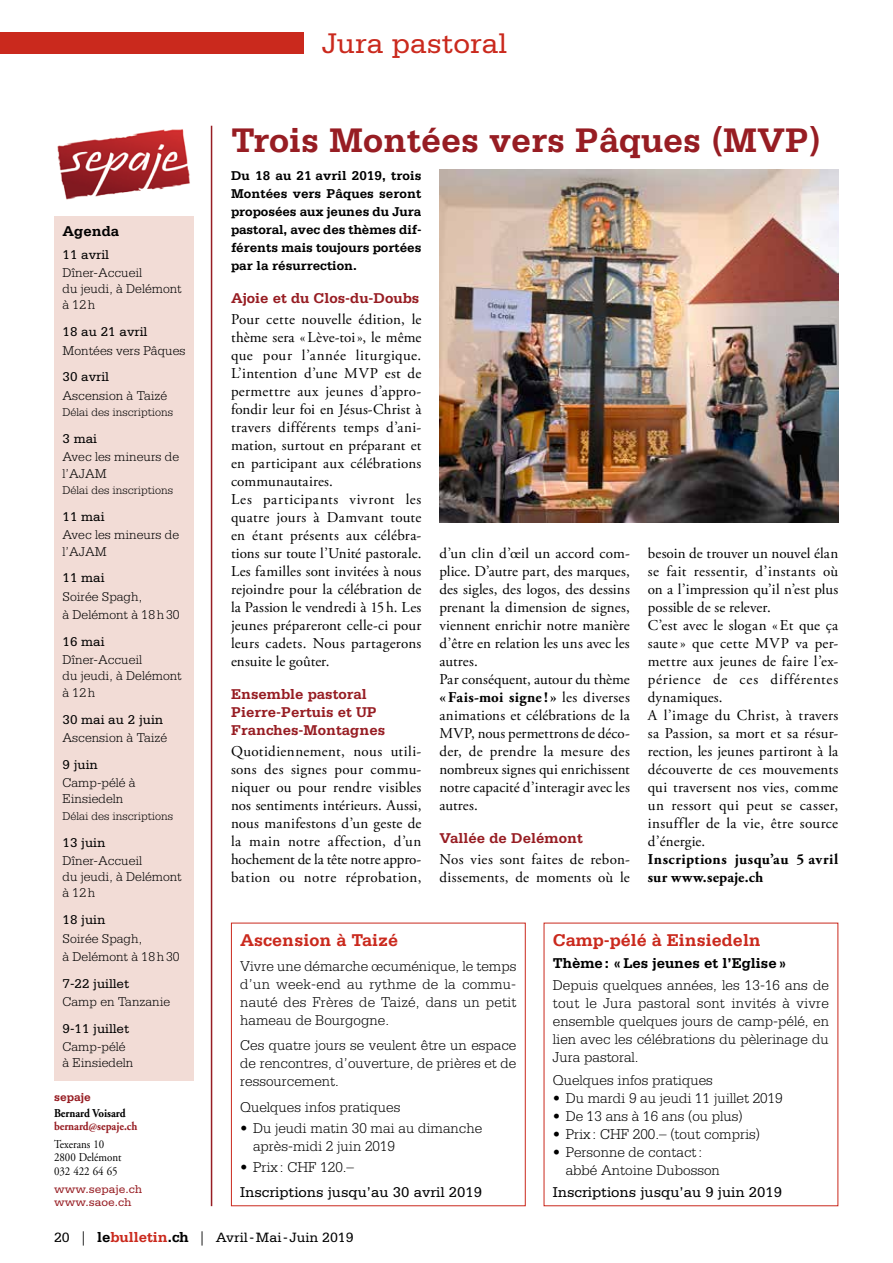
<style>
.page{position:relative;width:893px;height:1263px;background:#fff}
.page>*{position:absolute;margin:0;border:0;box-sizing:border-box;transform-origin:0 0}
.t1{font:700 36px "Serifa";color:#971d23}
.t2{font:30px "Serifa";color:#ca291d}
.t3{font:700 18px "Serifa";color:#ca291d}
.t4{font:15px/18px "Adobe Garamond Pro";letter-spacing:.015em;color:#000}
.t5{font:300 15px/18px "Serifa";color:#000;text-align:justify}
.t6{font:700 15px/18px "Serifa";color:#971d23}
.t7{font:15px "Serifa";color:#000}
.t8{font:700 15px/18px "Adobe Garamond Pro";letter-spacing:.03em;color:#000}
.t9{font:700 15px "Serifa";color:#000}
.t10{font:14.25px "Serifa";color:#000}
.t11{font:300 13.5px/16.2px "Serifa";color:#000}
.t12{font:700 13.5px/18px "Serifa";color:#000;text-align:justify}
.t13{font:13.5px "Serifa";color:#000}
.t14{font:300 12px "Serifa";color:#000}
.t15{font:12px/13.5px "Adobe Garamond Pro";color:#000;scale:.91 1}
.t16{font:12px/13.5px "Serifa";color:#971d23}
.t17{font:700 12px "Adobe Garamond Pro";color:#971d23;scale:.91 1}
.t18{font:700 12px "Adobe Garamond Pro";color:#000;scale:.91 1}
.t19{font:700 12px "Serifa";color:#971d23}
.s1{font-weight:700}
.s2{font-family:"Adobe Garamond Pro"}
.s3{font-weight:700;font-size:15px}
.s4{font-weight:700;font-size:15px;color:#ca291d}
</style>
<div class="page">
<div style="left:0;top:33px;width:304px;height:21px;background:#ca291d"></div>
<hr style="left:211px;top:126px;width:1px;height:1080px;background:#971d23">
<img style="left:57px;top:129px;width:133px;height:71px">
<div style="left:54px;top:216px;width:139px;height:864px;background:#f2dcd6"></div>
<div style="left:231px;top:923px;width:295px;height:283px;border:1px solid #ca291d"></div>
<img style="left:439px;top:169px;width:400px;height:353px">
<h2 class="t2" style="left:322px;top:27px;width:187px">Jura pastoral</h2>
<p class="t9" style="left:63px;top:222px;width:58px">Agenda</p>
<p class="t13" style="left:63px;top:247px;width:48px">11 avril</p>
<p class="t11" style="left:63px;top:264px;width:121px">Dîner-Accueil<br>du jeudi, à Delémont à 12h</p>
<p class="t13" style="left:63px;top:324px;width:86px">18 au 21 avril</p>
<p class="t11" style="left:63px;top:342px;width:124px">Montées vers Pâques</p>
<p class="t13" style="left:63px;top:370px;width:48px">30 avril</p>
<p class="t11" style="left:63px;top:387px;width:106px">Ascension à Taizé</p>
<p class="t14" style="left:63px;top:406px;width:112px">Délai des inscriptions</p>
<p class="t13" style="left:63px;top:431px;width:36px">3 mai</p>
<p class="t11" style="left:63px;top:449px;width:118px">Avec les mineurs de l’AJAM</p>
<p class="t14" style="left:63px;top:484px;width:112px">Délai des inscriptions</p>
<p class="t13" style="left:63px;top:509px;width:44px">11 mai</p>
<p class="t11" style="left:63px;top:527px;width:118px">Avec les mineurs de l’AJAM</p>
<p class="t13" style="left:63px;top:570px;width:44px">11 mai</p>
<p class="t11" style="left:63px;top:587px;width:119px;line-height:18.3px">Soirée Spagh,<br>à Delémont à 18h30</p>
<p class="t13" style="left:63px;top:634px;width:44px">16 mai</p>
<p class="t11" style="left:63px;top:652px;width:121px">Dîner-Accueil<br>du jeudi, à Delémont à 12h</p>
<p class="t13" style="left:63px;top:712px;width:102px">30 mai au 2 juin</p>
<p class="t11" style="left:63px;top:729px;width:106px">Ascension à Taizé</p>
<p class="t13" style="left:63px;top:757px;width:37px">9 juin</p>
<p class="t11" style="left:63px;top:774px;width:75px">Camp-pélé à<br>Einsiedeln</p>
<p class="t14" style="left:63px;top:809px;width:112px">Délai des inscriptions</p>
<p class="t13" style="left:63px;top:835px;width:44px">13 juin</p>
<p class="t11" style="left:63px;top:852px;width:121px">Dîner-Accueil<br>du jeudi, à Delémont à 12h</p>
<p class="t13" style="left:63px;top:912px;width:44px">18 juin</p>
<p class="t11" style="left:63px;top:929px;width:119px;line-height:18.3px">Soirée Spagh,<br>à Delémont à 18h30</p>
<p class="t13" style="left:63px;top:976px;width:68px">7-22 juillet</p>
<p class="t11" style="left:63px;top:993px;width:109px">Camp en Tanzanie</p>
<p class="t13" style="left:63px;top:1021px;width:68px">9-11 juillet</p>
<p class="t11" style="left:63px;top:1038px;width:72px">Camp-pélé à Einsiedeln</p>
<p class="t19" style="left:54px;top:1090px;width:38px">sepaje</p>
<p class="t18" style="left:54px;top:1106px;width:80px">Bernard Voisard</p>
<p class="t17" style="left:54px;top:1119px;width:93px">bernard@sepaje.ch</p>
<p class="t15" style="left:54px;top:1138px;width:76px">Texerans 10<br>2800 Delémont<br>032 422 64 65</p>
<p class="t16" style="left:54px;top:1182px;width:90px">www.sepaje.ch www.saoe.ch</p>
<h1 class="t1" style="left:231px;top:119px;width:592px">Trois Montées vers Pâques (MVP)</h1>
<p class="t12" style="left:231px;top:166px;width:192px">Du 18 au 21 avril 2019, trois Montées vers Pâques seront proposées aux jeunes du Jura pastoral, avec des thèmes dif&shy;férents mais toujours portées par la résurrection.</p>
<p class="t6" style="left:231px;top:289px;width:190px">Ajoie et du Clos-du-Doubs</p>
<p class="t4" style="left:231px;top:311px;width:192px">Pour cette nouvelle édition, le thème sera «Lève-toi», le même que pour l’année liturgique.<br>L’intention d’une MVP est de permettre aux jeunes d’appro&shy;fondir leur foi en Jésus-Christ à travers différents temps d’ani&shy;mation, surtout en préparant et en participant aux célébrations communautaires.<br>Les participants vivront les quatre jours à Damvant toute en étant présents aux célébra&shy;tions sur toute l’Unité pastorale.<br>Les familles sont invitées à nous rejoindre pour la célébration de la Passion le vendredi à 15h. Les jeunes prépareront celle-ci pour leurs cadets. Nous partagerons ensuite le goûter.</p>
<p class="t6" style="left:231px;top:685px;width:156px">Ensemble pastoral<br>Pierre-Pertuis et UP<br>Franches-Montagnes</p>
<p class="t4" style="left:231px;top:743px;width:192px;text-align:justify">Quotidiennement, nous utili&shy;sons des signes pour commu&shy;niquer ou pour rendre visibles nos sentiments intérieurs. Aussi, nous manifestons d’un geste de la main notre affection, d’un hochement de la tête notre appro&shy;bation ou notre réprobation,</p>
<p class="t4" style="left:439px;top:545px;width:192px">d’un clin d’œil un accord com&shy;plice. D’autre part, des marques, des sigles, des logos, des dessins prenant la dimension de signes, viennent enrichir notre manière d’être en relation les uns avec les autres.<br>Par conséquent, autour du thème <span class="s1">« Fais-moi signe ! »</span> les diverses animations et célébrations de la<br>MVP, nous permettrons de déco&shy;der, de prendre la mesure des nombreux signes qui enrichissent notre capacité d’interagir avec les autres.</p>
<p class="t6" style="left:439px;top:829px;width:145px">Vallée de Delémont</p>
<p class="t4" style="left:439px;top:851px;width:192px">Nos vies sont faites de rebon&shy;dissements, de moments où le</p>
<p class="t4" style="left:648px;top:545px;width:192px">besoin de trouver un nouvel élan se fait ressentir, d’instants où on a l’impression qu’il n’est plus possible de se relever.<br>C’est avec le slogan «Et que ça saute» que cette MVP va per&shy;mettre aux jeunes de faire l’ex&shy;périence de ces différentes dynamiques.<br>A l’image du Christ, à travers sa Passion, sa mort et sa résur&shy;rection, les jeunes partiront à la découverte de ces mouvements qui traversent nos vies, comme un ressort qui peut se casser, insuffler de la vie, être source d’énergie.</p>
<p class="t8" style="left:648px;top:851px;width:192px">Inscriptions jusqu’au 5 avril sur www.sepaje.ch</p>
<p class="t3" style="left:240px;top:929px;width:159px">Ascension à Taizé</p>
<p class="t5" style="left:240px;top:957px;width:278px">Vivre une démarche œcuménique, le temps d’un week-end au rythme de la commu&shy;nauté des Frères de Taizé, dans un petit hameau de Bourgogne.</p>
<p class="t5" style="left:240px;top:1036px;width:278px">Ces quatre jours se veulent être un espace de rencontres, d’ouverture, de prières et de ressourcement.</p>
<p class="t5" style="left:240px;top:1097px;width:162px">Quelques infos pratiques</p>
<p class="t5" style="left:253px;top:1118px;width:231px;text-indent:-13px">• Du jeudi matin 30 mai au dimanche après-midi 2 juin 2019</p>
<p class="t5" style="left:240px;top:1157px;width:115px">• Prix: CHF 120.–</p>
<p class="t7" style="left:240px;top:1184px;width:243px">Inscriptions jusqu’au 30 avril 2019</p>
<p class="t3" style="left:553px;top:929px;width:210px">Camp-pélé à Einsiedeln</p>
<p class="t9" style="left:553px;top:954px;width:236px">Thème: «Les jeunes et l’Eglise»</p>
<p class="t5" style="left:553px;top:976px;width:278px">Depuis quelques années, les 13-16 ans de tout le Jura pastoral sont invités à vivre ensemble quelques jours de camp-pélé, en lien avec les célébrations du pèlerinage du Jura pastoral.</p>
<p class="t5" style="left:553px;top:1070px;width:162px">Quelques infos pratiques</p>
<p class="t5" style="left:553px;top:1088px;width:231px">• Du mardi 9 au jeudi 11 juillet 2019</p>
<p class="t5" style="left:553px;top:1106px;width:191px">• De 13 ans à 16 ans (ou plus)</p>
<p class="t5" style="left:553px;top:1124px;width:209px">• Prix: CHF 200.– (tout compris)</p>
<p class="t5" style="left:566px;top:1142px;width:156px;text-indent:-13px">• Personne de contact: abbé Antoine Dubosson</p>
<p class="t7" style="left:553px;top:1184px;width:231px">Inscriptions jusqu’au 9 juin 2019</p>
<p class="t10" style="left:54px;top:1230px;width:301px">20 <span class="s2">|</span> <span class="s3">le</span><span class="s4">bulletin</span><span class="s3">.ch</span> <span class="s2">|</span> Avril-Mai- Juin 2019</p>
</div>
